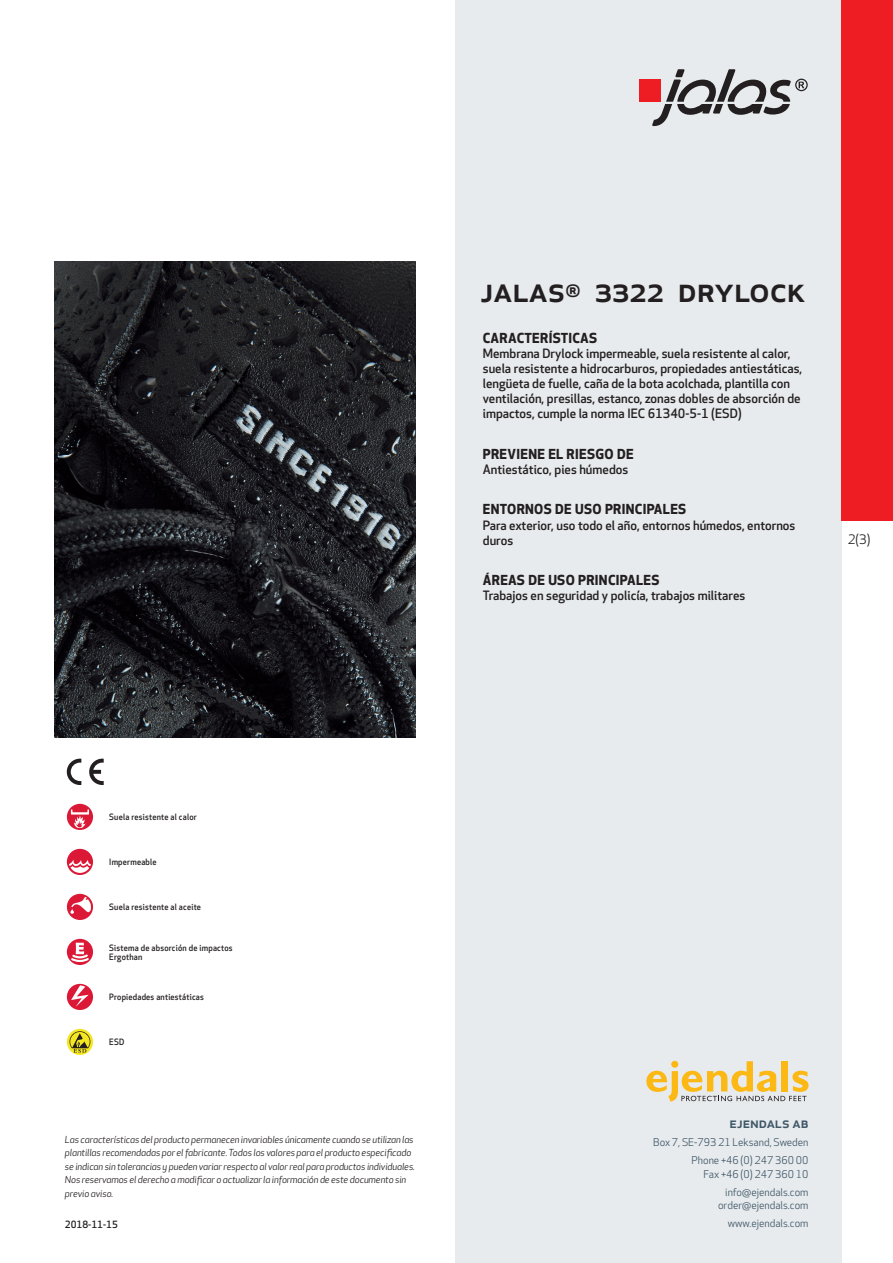
<style>
.page{position:relative;width:893px;height:1263px;background:#fff}
.page>*{position:absolute;margin:0;border:0;box-sizing:border-box;transform-origin:0 0}
.prodname{font:500 34.5px "Apex New";color:#231f20}
.t1{font:500 15px "Apex New";color:#405968}
.Funktion_body{font:700 13.5px "Apex New";letter-spacing:.025em;color:#231f20}
.t2{font:12.75px "Apex New";color:#231f20}
.Funktion_body-2{font:500 12.6px/15px "Apex New";color:#231f20}
.t3{font:10.5px/18px "Apex New";color:#405968;text-align:right}
.Sidfot_datum{font:500 9.75px "Apex New";color:#231f20}
.t4{font:italic 9.45px/13.5px "Apex New";letter-spacing:-.01em;color:#231f20}
.Artikel{font:500 8.55px/9px "Apex New";letter-spacing:.025em;color:#231f20;scale:.95 1}
</style>
<div class="page">
<div style="left:455px;top:0;width:387px;height:1263px;background:#e8ebee"></div>
<svg style="left:646px;top:1061px;width:162px;height:40px"></svg>
<div style="left:842px;top:0;width:51px;height:520px;background:#ee1d23"></div>
<div style="left:639px;top:80px;width:22px;height:22px;background:#ee1d23"></div>
<svg style="left:652px;top:69px;width:156px;height:57px"></svg>
<div style="left:67px;top:804px;width:26px;height:26px;background:#db1836;border-radius:50%"></div>
<svg style="left:71px;top:809px;width:18px;height:19px"></svg>
<div style="left:67px;top:849px;width:26px;height:26px;background:#db1836;border-radius:50%"></div>
<svg style="left:69px;top:860px;width:22px;height:13px"></svg>
<div style="left:67px;top:894px;width:26px;height:26px;background:#db1836;border-radius:50%"></div>
<svg style="left:70px;top:897px;width:21px;height:17px"></svg>
<svg style="left:67px;top:939px;width:26px;height:26px"></svg>
<svg style="left:69px;top:943px;width:22px;height:20px"></svg>
<div style="left:67px;top:984px;width:26px;height:26px;background:#db1836;border-radius:50%"></div>
<svg style="left:71px;top:985px;width:18px;height:22px"></svg>
<svg style="left:67px;top:1029px;width:26px;height:26px"></svg>
<svg style="left:70px;top:1031px;width:20px;height:22px"></svg>
<svg style="left:89px;top:759px;width:15px;height:26px"></svg>
<svg style="left:67px;top:759px;width:14px;height:26px"></svg>
<img style="left:54px;top:261px;width:361px;height:477px">
<p class="prodname" style="left:480px;top:266px;width:327px">JALAS<sup>®</sup> 3322 Drylock</p>
<p class="Funktion_body" style="left:483px;top:328px;width:116px">CARACTERÍSTICAS</p>
<p class="Funktion_body-2" style="left:483px;top:346px;width:321px">Membrana Drylock impermeable, suela resistente al calor, suela resistente a hidrocarburos, propiedades antiestáticas, lengüeta de fuelle, caña de la bota acolchada, plantilla con ventilación, presillas, estanco, zonas dobles de absorción de impactos, cumple la norma IEC 61340-5-1 (ESD)</p>
<p class="Funktion_body" style="left:483px;top:444px;width:152px">PREVIENE EL RIESGO DE</p>
<p class="Funktion_body-2" style="left:483px;top:461px;width:147px">Antiestático, pies húmedos</p>
<p class="Funktion_body" style="left:483px;top:500px;width:205px">ENTORNOS DE USO PRINCIPALES</p>
<p class="Funktion_body-2" style="left:483px;top:517px;width:314px">Para exterior, uso todo el año, entornos húmedos, entornos duros</p>
<p class="Funktion_body" style="left:483px;top:570px;width:178px">ÁREAS DE USO PRINCIPALES</p>
<p class="Funktion_body-2" style="left:483px;top:588px;width:264px">Trabajos en seguridad y policía, trabajos militares</p>
<p class="t2" style="left:848px;top:531px;width:24px">2(3)</p>
<p class="Artikel" style="left:109px;top:812px;width:94px">Suela resistente al calor</p>
<p class="Artikel" style="left:109px;top:857px;width:51px">Impermeable</p>
<p class="Artikel" style="left:109px;top:902px;width:98px">Suela resistente al aceite</p>
<p class="Artikel" style="left:109px;top:943px;width:131px">Sistema de absorción de impactos<br>Ergothan</p>
<p class="Artikel" style="left:109px;top:992px;width:101px">Propiedades antiestáticas</p>
<p class="Artikel" style="left:109px;top:1037px;width:17px">ESD</p>
<p class="t4" style="left:65px;top:1132px;width:352px">Las características del producto permanecen invariables únicamente cuando se utilizan las plantillas recomendadas por el fabricante. Todos los valores para el producto especificado se indican sin tolerancias y pueden variar respecto al valor real para productos individuales.<br>Nos reservamos el derecho a modificar o actualizar la información de este documento sin previo aviso.</p>
<p class="Sidfot_datum" style="left:65px;top:1218px;width:54px">2018-11-15</p>
<p class="t1" style="left:729px;top:1113px;width:80px">ejendals ab</p>
<p class="t3" style="left:653px;top:1133px;width:157px">Box 7, SE-793 21 Leksand, Sweden<br>Phone +46 (0) 247 360 00</p>
<p class="t3" style="left:703px;top:1165px;width:107px">Fax +46 (0) 247 360 10 info@ejendals.com</p>
<p class="t3" style="left:718px;top:1196px;width:92px">order@ejendals.com</p>
<p class="t3" style="left:728px;top:1215px;width:82px">www.ejendals.com</p>
</div>
